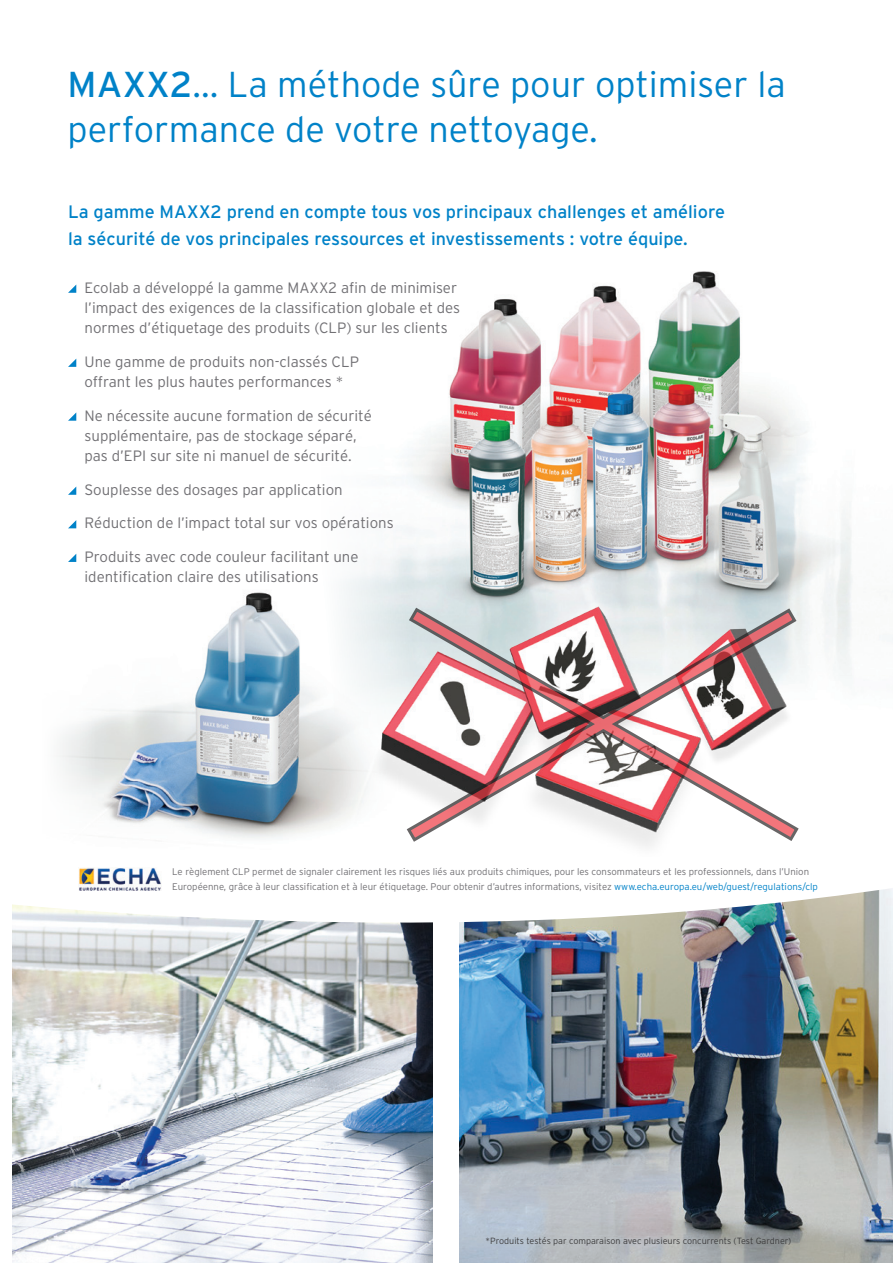
<style>
.page{position:relative;width:893px;height:1263px;background:#fff}
.page>*{position:absolute;margin:0;border:0;box-sizing:border-box;transform-origin:0 0}
.t1{font:300 36px/45px "Interstate";color:#0082c8}
.t2{font:18px/27px "Interstate";color:#0082c8}
.t3{font:300 15px/20.2px "Interstate";color:#717074}
.t4{font:300 9.6px/15px "Interstate";color:#717074}
.t5{font:300 9px "Interstate";color:#3e3e3f}
.s1{font-weight:400}
.s2{color:#0082c8}
</style>
<div class="page">
<img style="left:13px;top:1061px;width:419px;height:202px">
<img style="left:459px;top:1061px;width:434px;height:202px">
<img style="left:12px;top:888px;width:881px;height:173px">
<img style="left:58px;top:412px;width:278px;height:427px">
<img style="left:322px;top:271px;width:571px;height:528px">
<svg style="left:68px;top:285px;width:8px;height:8px"></svg>
<svg style="left:68px;top:359px;width:8px;height:8px"></svg>
<svg style="left:68px;top:412px;width:8px;height:9px"></svg>
<svg style="left:68px;top:486px;width:8px;height:9px"></svg>
<svg style="left:68px;top:520px;width:8px;height:8px"></svg>
<svg style="left:68px;top:554px;width:8px;height:8px"></svg>
<img style="left:79px;top:868px;width:82px;height:22px">
<img style="left:336px;top:587px;width:502px;height:260px">
<svg style="left:405px;top:606px;width:396px;height:238px"></svg>
<h1 class="t1" style="left:68px;top:61px;width:720px"><span class="s1">MAXX2</span>... La méthode sûre pour optimiser la performance de votre nettoyage.</h1>
<p class="t2" style="left:68px;top:198px;width:658px">La gamme MAXX2 prend en compte tous vos principaux challenges et améliore la sécurité de vos principales ressources et investissements : votre équipe.</p>
<p class="t3" style="left:85px;top:277px;width:377px">Ecolab a développé la gamme MAXX2 afin de minimiser l’impact des exigences de la classification globale et des normes d’étiquetage des produits (CLP) sur les clients</p>
<p class="t3" style="left:85px;top:351px;width:276px">Une gamme de produits non-classés CLP offrant les plus hautes performances *</p>
<p class="t3" style="left:85px;top:405px;width:289px">Ne nécessite aucune formation de sécurité supplémentaire, pas de stockage séparé, pas d’EPI sur site ni manuel de sécurité.</p>
<p class="t3" style="left:85px;top:479px;width:260px">Souplesse des dosages par application</p>
<p class="t3" style="left:85px;top:513px;width:311px">Réduction de l’impact total sur vos opérations</p>
<p class="t3" style="left:85px;top:546px;width:276px">Produits avec code couleur facilitant une identification claire des utilisations</p>
<p class="t4" style="left:172px;top:864px;width:647px">Le règlement CLP permet de signaler clairement les risques liés aux produits chimiques, pour les consommateurs et les professionnels, dans l’Union<br>Européenne, grâce à leur classification et à leur étiquetage. Pour obtenir d’autres informations, visitez <span class="s2">www.echa.europa.eu/web/guest/regulations/clp</span></p>
<p class="t5" style="left:486px;top:1235px;width:307px">*Produits testés par comparaison avec plusieurs concurrents (Test Gardner)</p>
</div>
